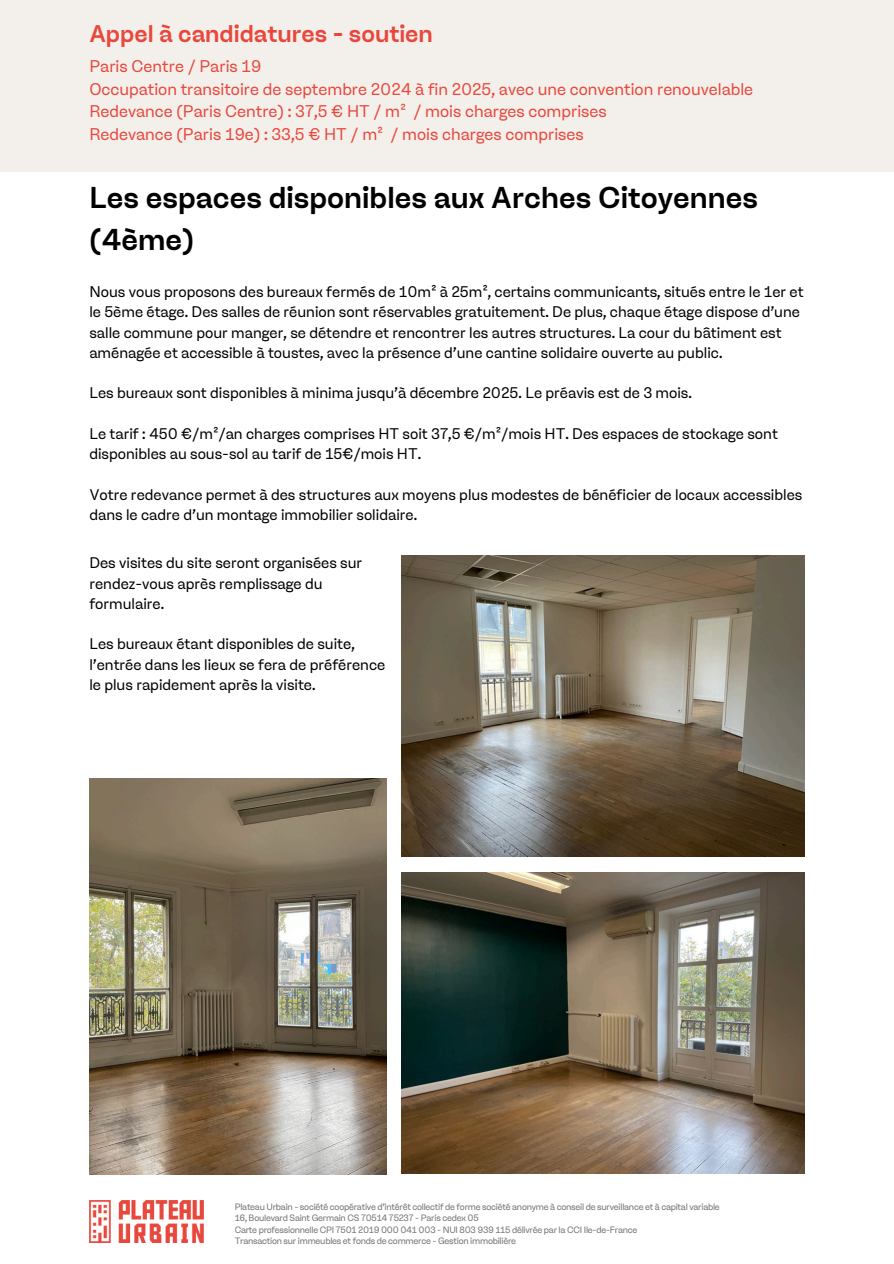
<style>
.page{position:relative;width:894px;height:1264px;background:#fff}
.page>*{position:absolute;margin:0;border:0;box-sizing:border-box;transform-origin:0 0}
.t1{font:500 30px/41.7px "Ginka";color:#000}
.t2{font:500 24px "Ginka";color:#e9473c}
.t3{font:16.5px/22.5px "Ginka";color:#e9473c}
.t4{font:15px/20.2px "Ginka";color:#000}
.t5{font:9px "Ginka";letter-spacing:-.025em;color:#737373}
</style>
<div class="page">
<img style="left:89px;top:1200px;width:114px;height:41px">
<div style="left:0;top:0;width:893px;height:171px;background:#f3f0ec"></div>
<img style="left:401px;top:872px;width:403px;height:301px">
<img style="left:401px;top:555px;width:403px;height:302px">
<img style="left:89px;top:778px;width:297px;height:396px">
<p class="t2" style="left:89px;top:20px;width:345px">Appel à candidatures - soutien</p>
<p class="t3" style="left:89px;top:55px;width:665px">Paris Centre / Paris 19<br>Occupation transitoire de septembre 2024 à fin 2025, avec une convention renouvelable Redevance (Paris Centre) : 37,5 € HT / m² / mois charges comprises<br>Redevance (Paris 19e) : 33,5 € HT / m² / mois charges comprises</p>
<h3 class="t1" style="left:89px;top:177px;width:669px">Les espaces disponibles aux Arches Citoyennes (4ème)</h3>
<p class="t4" style="left:89px;top:282px;width:715px">Nous vous proposons des bureaux fermés de 10m² à 25m², certains communicants, situés entre le 1er et le 5ème étage. Des salles de réunion sont réservables gratuitement. De plus, chaque étage dispose d’une salle commune pour manger, se détendre et rencontrer les autres structures. La cour du bâtiment est aménagée et accessible à toustes, avec la présence d'une cantine solidaire ouverte au public.</p>
<p class="t4" style="left:89px;top:383px;width:604px">Les bureaux sont disponibles à minima jusqu’à décembre 2025. Le préavis est de 3 mois.</p>
<p class="t4" style="left:89px;top:423px;width:689px">Le tarif : 450 €/m²/an charges comprises HT soit 37,5 €/m²/mois HT. Des espaces de stockage sont disponibles au sous-sol au tarif de 15€/mois HT.</p>
<p class="t4" style="left:89px;top:484px;width:714px">Votre redevance permet à des structures aux moyens plus modestes de bénéficier de locaux accessibles dans le cadre d’un montage immobilier solidaire.</p>
<p class="t4" style="left:89px;top:553px;width:274px">Des visites du site seront organisées sur rendez-vous après remplissage du formulaire.</p>
<p class="t4" style="left:89px;top:634px;width:297px">Les bureaux étant disponibles de suite, l'entrée dans les lieux se fera de préférence le plus rapidement après la visite.</p>
<h3 class="t5" style="left:234px;top:1201px;width:486px">Plateau Urbain - société coopérative d’intérêt collectif de forme société anonyme à conseil de surveillance et à capital variable</h3>
<h3 class="t5" style="left:234px;top:1212px;width:245px">16, Boulevard Saint Germain CS 70514 75237 - Paris cedex 05</h3>
<h3 class="t5" style="left:234px;top:1224px;width:404px">Carte professionnelle CPI 7501 2019 000 041 003 - NUI 803 939 115 délivrée par la CCI Ile-de-France</h3>
<h3 class="t5" style="left:234px;top:1235px;width:283px">Transaction sur immeubles et fonds de commerce - Gestion immobilière</h3>
</div>
